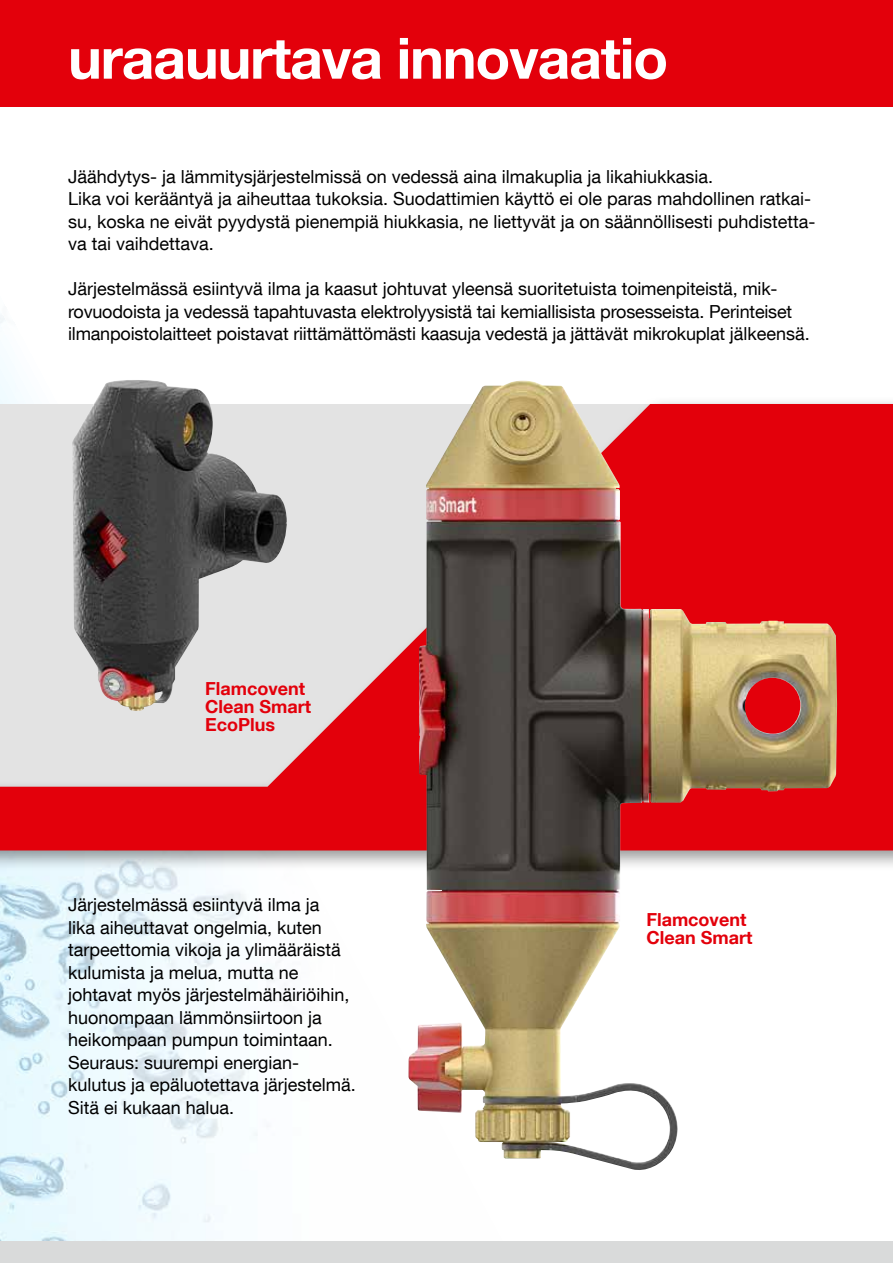
<style>
.page{position:relative;width:893px;height:1263px;background:#fff}
.page>*{position:absolute;margin:0;border:0;box-sizing:border-box;transform-origin:0 0}
.t1{font:700 57px "Helvetica Neue LT Com";letter-spacing:-.02em;color:#fff}
.t2{font:18px/22.5px "Helvetica Neue LT Com";color:#000}
.t3{font:700 18px/18px "Helvetica Neue LT Com";color:#e3000b}
</style>
<div class="page">
<img style="left:0;top:315px;width:549px;height:927px">
<div style="left:0;top:396px;width:893px;height:475px;background:#000;opacity:.4"></div>
<svg style="left:0;top:404px;width:893px;height:446px;background:#e28185"></svg>
<img style="left:408px;top:381px;width:429px;height:790px">
<img style="left:72px;top:380px;width:215px;height:331px">
<div style="left:0;top:0;width:893px;height:106px;background:#e3000b"></div>
<div style="left:0;top:1242px;width:893px;height:21px;background:#d9dada"></div>
<h1 class="t1" style="left:68px;top:22px;width:602px">uraauurtava innovaatio</h1>
<p class="t2" style="left:68px;top:165px;width:749px">Jäähdytys- ja lämmitysjärjestelmissä on vedessä aina ilmakuplia ja likahiukkasia.<br>Lika voi kerääntyä ja aiheuttaa tukoksia. Suodattimien käyttö ei ole paras mahdollinen ratkai&shy;su, koska ne eivät pyydystä pienempiä hiukkasia, ne liettyvät ja on säännöllisesti puhdistetta&shy;va tai vaihdettava.</p>
<p class="t2" style="left:68px;top:277px;width:743px">Järjestelmässä esiintyvä ilma ja kaasut johtuvat yleensä suoritetuista toimenpiteistä, mik&shy;rovuodoista ja vedessä tapahtuvasta elektrolyysistä tai kemiallisista prosesseista. Perinteiset ilmanpoistolaitteet poistavat riittämättömästi kaasuja vedestä ja jättävät mikrokuplat jälkeensä.</p>
<p class="t3" style="left:205px;top:679px;width:107px">Flamcovent<br>Clean Smart<br>EcoPlus</p>
<p class="t2" style="left:68px;top:893px;width:289px">Järjestelmässä esiintyvä ilma ja<br>lika aiheuttavat ongelmia, kuten tarpeettomia vikoja ja ylimääräistä kulumista ja melua, mutta ne johtavat myös järjestelmähäiriöihin, huonompaan lämmönsiirtoon ja heikompaan pumpun toimintaan.<br>Seuraus: suurempi energian&shy;kulutus ja epäluotettava järjestelmä.<br>Sitä ei kukaan halua.</p>
<p class="t3" style="left:646px;top:910px;width:107px">Flamcovent<br>Clean Smart</p>
</div>
